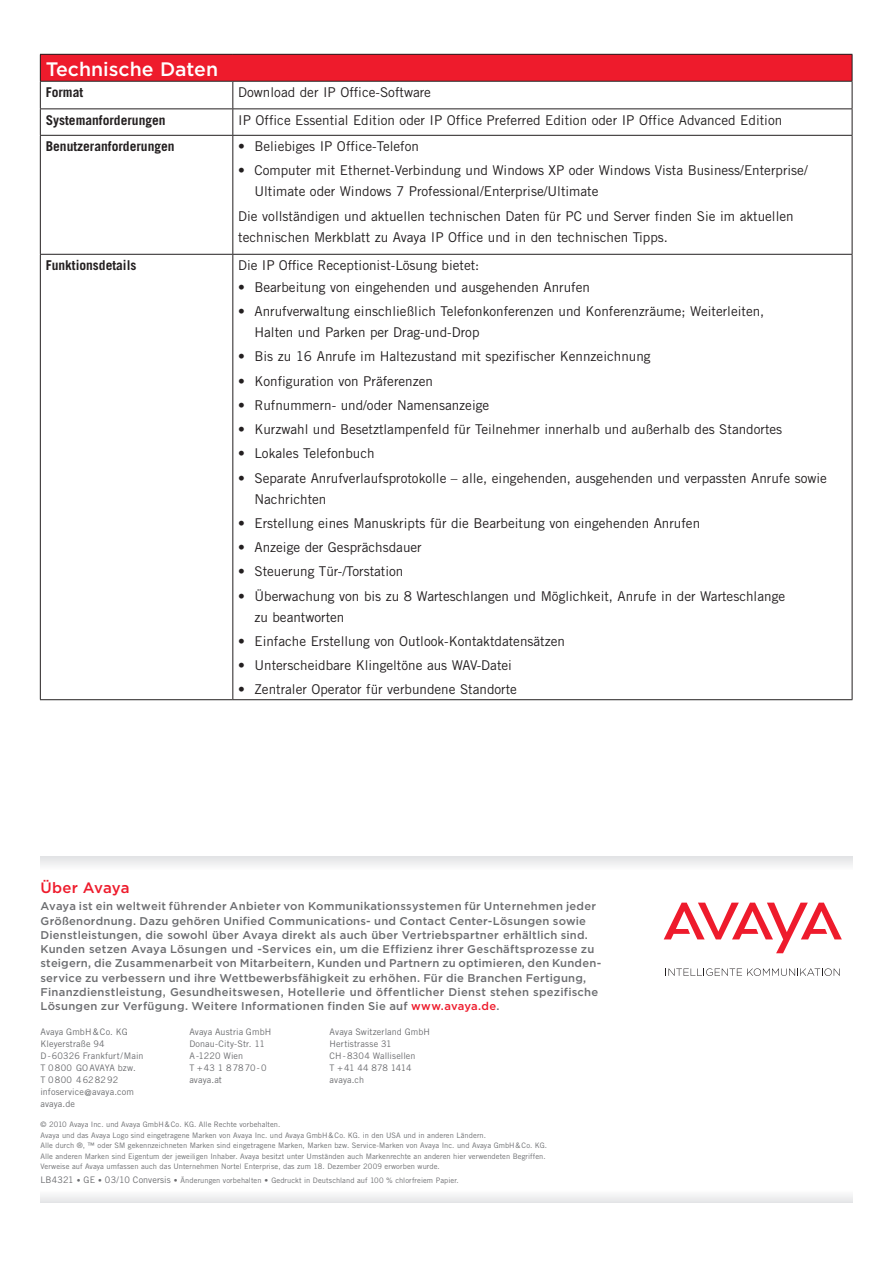
<style>
.page{position:relative;width:893px;height:1263px;background:#fff}
.page>*{position:absolute;margin:0;border:0;box-sizing:border-box;transform-origin:0 0}
.sub_head_PMS_485_cmy{font:500 19.5px "Gotham";color:#fff}
.Über_Avaya{font:500 15px "Gotham";color:#ee1b2c}
.bullet_body{font:13.5px/21px "Trade Gothic";color:#231f20}
.body_copy{font:13.5px/21px "Trade Gothic";color:#231f20}
.body_copy-2{font:700 13.5px "Trade Gothic";color:#231f20}
.t1{font:13.5px "Trade Gothic";color:#221e1f}
.Über_Avaya_Copy{font:500 11.25px/14.2px "Gotham";letter-spacing:.02em;color:#6c6d70}
.Adressen{font:9px/12px "Trade Gothic";letter-spacing:.01em;color:#6c6d70}
.copyright{font:7.5px/10.5px "Trade Gothic";letter-spacing:.01em;color:#6c6d70}
.s1{color:#231f20}
.s2{color:#ee1b2c}
.s3{font-size:9px}
</style>
<div class="page">
<div style="left:40px;top:54px;width:812px;height:27px;background:#ee1b2c"></div>
<hr style="left:40px;top:54px;width:193px;height:1px;background:#231f20">
<hr style="left:233px;top:54px;width:619px;height:1px;background:#231f20">
<hr style="left:40px;top:135px;width:193px;height:1px;background:#231f20">
<hr style="left:40px;top:136px;width:1px;height:118px;background:#231f20">
<hr style="left:233px;top:135px;width:619px;height:1px;background:#231f20">
<hr style="left:232px;top:136px;width:1px;height:118px;background:#231f20">
<hr style="left:852px;top:136px;width:1px;height:118px;background:#231f20">
<hr style="left:40px;top:254px;width:193px;height:1px;background:#231f20">
<hr style="left:40px;top:255px;width:1px;height:444px;background:#231f20">
<hr style="left:233px;top:254px;width:619px;height:1px;background:#231f20">
<hr style="left:232px;top:255px;width:1px;height:444px;background:#231f20">
<hr style="left:852px;top:255px;width:1px;height:444px;background:#231f20">
<hr style="left:40px;top:81px;width:193px;height:1px;background:#231f20">
<svg style="left:40px;top:55px;width:1px;height:80px"></svg>
<hr style="left:40px;top:108px;width:193px;height:1px;background:#231f20">
<hr style="left:233px;top:81px;width:619px;height:1px;background:#231f20">
<svg style="left:232px;top:82px;width:1px;height:53px"></svg>
<svg style="left:852px;top:55px;width:1px;height:80px"></svg>
<hr style="left:233px;top:108px;width:619px;height:1px;background:#231f20">
<hr style="left:40px;top:699px;width:193px;height:1px;background:#231f20">
<hr style="left:233px;top:699px;width:619px;height:1px;background:#231f20">
<div style="left:40px;top:1189px;width:812px;height:14px;background:#f2f3f3"></div>
<div style="left:40px;top:856px;width:812px;height:14px;background:#efeff0"></div>
<svg style="left:664px;top:903px;width:178px;height:50px"></svg>
<svg style="left:668px;top:968px;width:172px;height:8px"></svg>
<p class="sub_head_PMS_485_cmy" style="left:46px;top:58px;width:174px">Technische Daten</p>
<p class="body_copy-2" style="left:46px;top:84px;width:39px">Format</p>
<p class="body_copy" style="left:238px;top:82px;width:194px">Download der IP Office-Software</p>
<p class="body_copy-2" style="left:46px;top:112px;width:121px">Systemanforderungen</p>
<p class="body_copy" style="left:238px;top:109px;width:546px">IP Office Essential Edition oder IP Office Preferred Edition oder IP Office Advanced Edition</p>
<p class="body_copy-2" style="left:46px;top:138px;width:130px">Benutzeranforderungen</p>
<p class="bullet_body" style="left:238px;top:136px;width:182px">• Beliebiges IP Office-Telefon</p>
<p class="bullet_body" style="left:254px;top:160px;width:555px;text-indent:-16px">• Computer mit Ethernet-Verbindung und Windows XP oder Windows Vista Business/Enterprise/<br>Ultimate oder Windows 7 Professional/Enterprise/Ultimate</p>
<p class="body_copy" style="left:238px;top:205px;width:557px">Die vollständigen und aktuellen technischen Daten für PC und Server finden Sie im aktuellen technischen Merkblatt zu Avaya IP Office und in den technischen Tipps.</p>
<p class="body_copy-2" style="left:46px;top:257px;width:92px">Funktionsdetails</p>
<p class="t1" style="left:238px;top:257px;width:243px">Die IP Office Receptionist-L<span class="s1">ö</span>sung bietet:</p>
<p class="bullet_body" style="left:238px;top:276px;width:353px">• Bearbeitung von eingehenden und ausgehenden Anrufen</p>
<p class="bullet_body" style="left:254px;top:301px;width:511px;text-indent:-16px">• Anrufverwaltung einschließlich Telefonkonferenzen und Konferenzräume; Weiterleiten,<br>Halten und Parken per Drag-und-Drop</p>
<p class="bullet_body" style="left:238px;top:346px;width:414px">• Bis zu 16 Anrufe im Haltezustand mit spezifischer Kennzeichnung</p>
<p class="bullet_body" style="left:238px;top:370px;width:196px">• Konfiguration von Präferenzen</p>
<p class="bullet_body" style="left:238px;top:394px;width:253px">• Rufnummern- und/oder Namensanzeige</p>
<p class="bullet_body" style="left:238px;top:419px;width:546px">• Kurzwahl und Besetztlampenfeld für Teilnehmer innerhalb und außerhalb des Standortes</p>
<p class="bullet_body" style="left:238px;top:443px;width:138px">• Lokales Telefonbuch</p>
<p class="bullet_body" style="left:254px;top:467px;width:574px;text-indent:-16px">• Separate Anrufverlaufsprotokolle – alle, eingehenden, ausgehenden und verpassten Anrufe sowie<br>Nachrichten</p>
<p class="bullet_body" style="left:238px;top:512px;width:463px">• Erstellung eines Manuskripts für die Bearbeitung von eingehenden Anrufen</p>
<p class="bullet_body" style="left:238px;top:537px;width:185px">• Anzeige der Gesprächsdauer</p>
<p class="bullet_body" style="left:238px;top:561px;width:167px">• Steuerung Tür-/Torstation</p>
<p class="bullet_body" style="left:254px;top:585px;width:532px;text-indent:-16px">• Überwachung von bis zu 8 Warteschlangen und Möglichkeit, Anrufe in der Warteschlange zu beantworten</p>
<p class="bullet_body" style="left:238px;top:630px;width:328px">• Einfache Erstellung von Outlook-Kontaktdatensätzen</p>
<p class="bullet_body" style="left:238px;top:655px;width:275px">• Unterscheidbare Klingeltöne aus WAV-Datei</p>
<p class="bullet_body" style="left:238px;top:679px;width:280px">• Zentraler Operator für verbundene Standorte</p>
<p class="Über_Avaya" style="left:40px;top:879px;width:90px">Über Avaya</p>
<p class="Über_Avaya_Copy" style="left:40px;top:899px;width:562px">Avaya ist ein weltweit führender Anbieter von Kommunikationssystemen für Unternehmen jeder Größenordnung. Dazu gehören Unified Communications- und Contact Center-Lösungen sowie Dienstleistungen, die sowohl über Avaya direkt als auch über Vertriebspartner erhältlich sind.<br>Kunden setzen Avaya Lösungen und -Services ein, um die Effizienz ihrer Geschäftsprozesse zu steigern, die Zusammenarbeit von Mitarbeitern, Kunden und Partnern zu optimieren, den Kunden&shy;service zu verbessern und ihre Wettbewerbsfähigkeit zu erhöhen. Für die Branchen Fertigung, Finanzdienstleistung, Gesundheitswesen, Hotellerie und öffentlicher Dienst stehen spezifische Lösungen zur Verfügung. Weitere Informationen finden Sie auf <span class="s2">www.avaya.de</span>.</p>
<p class="Adressen" style="left:40px;top:1025px;width:104px">Avaya GmbH&amp;Co. KG<br>Kleyerstraße 94<br>D-60326 Frankfurt/Main<br>T 0800 GOAVAYA bzw.<br>T 0800 4628292 infoservice@avaya.com avaya.de</p>
<p class="Adressen" style="left:189px;top:1025px;width:83px">Avaya Austria GmbH<br>Donau-City-Str. 11<br>A-1220 Wien<br>T +43 1 87870-0 avaya.at</p>
<p class="Adressen" style="left:330px;top:1025px;width:102px">Avaya Switzerland GmbH<br>Hertistrasse 31<br>CH-8304 Wallisellen<br>T +41 44 878 1414 avaya.ch</p>
<p class="copyright" style="left:40px;top:1119px;width:508px">© 2010 Avaya Inc. und Avaya GmbH&amp;Co. KG. Alle Rechte vorbehalten.<br>Avaya und das Avaya Logo sind eingetragene Marken von Avaya Inc. und Avaya GmbH&amp;Co. KG. in den USA und in anderen Ländern.<br>Alle durch ®, ™ oder SM gekennzeichneten Marken sind eingetragene Marken, Marken bzw. Service-Marken von Avaya Inc. und Avaya GmbH&amp;Co. KG.<br>Alle anderen Marken sind Eigentum der jeweiligen Inhaber. Avaya besitzt unter Umständen auch Markenrechte an anderen hier verwendeten Begriffen.<br>Verweise auf Avaya umfassen auch das Unternehmen Nortel Enterprise, das zum 18. Dezember 2009 erworben wurde.</p>
<p class="copyright" style="left:40px;top:1175px;width:420px"><span class="s3">LB4321</span> • <span class="s3">GE</span> • <span class="s3">03/10 Conversis</span> • Änderungen vorbehalten • Gedruckt in Deutschland auf 100 % chlorfreiem Papier.</p>
</div>
